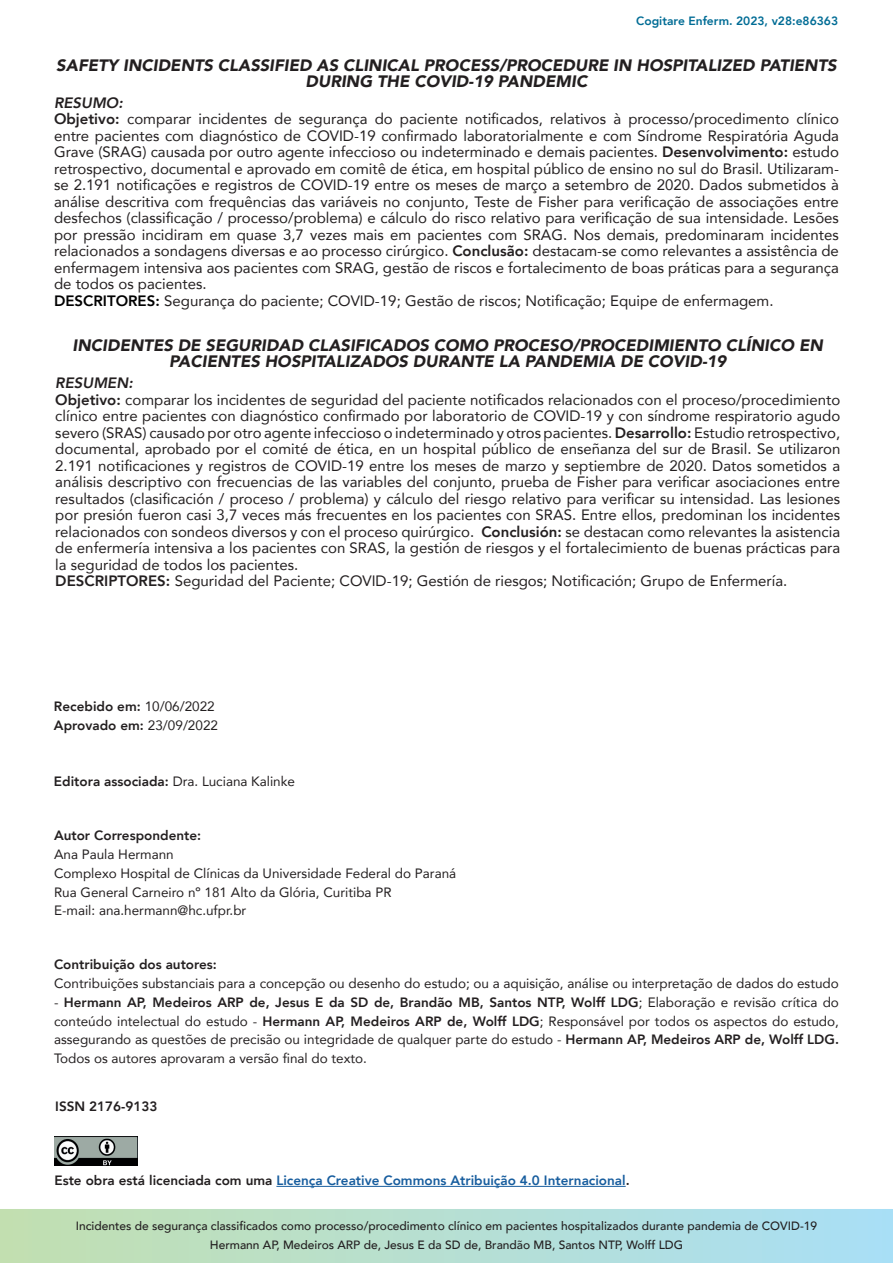
<style>
.page{position:relative;width:893px;height:1263px;background:#fff}
.page>*{position:absolute;margin:0;border:0;box-sizing:border-box;transform-origin:0 0}
.t1{font:italic 900 16.5px/16.5px "Avenir";color:#231f20;text-align:center}
.t2{font:15px/16.5px "Avenir";color:#231f20;text-align:justify}
.t3{font:italic 800 15px "Avenir";color:#231f20}
.Correspondentes{font:13.5px/18.8px "Avenir";color:#231f20;text-align:justify}
.Correspondentes-2{font:800 13.5px "Avenir";color:#231f20}
.t4{font:800 13.5px "Avenir";color:#175d9e}
.Legenda{font:800 13.5px "Avenir";color:#231f20}
.t5{font:500 12px/18.6px "Avenir";color:#231f20;text-align:center}
.t6{font:800 12px "Avenir";color:#006c95}
.s1{font-weight:800}
.s2{font-weight:800;color:#000001}
.s3{font-weight:400}
.s4{color:#231f20}
</style>
<div class="page">
<svg style="left:0;top:1209px;width:893px;height:54px;background:#b6dfd2"></svg>
<img style="left:54px;top:1137px;width:84px;height:29px">
<hr style="left:276px;top:1186px;width:350px;height:1px;background:#175d9e">
<p class="t6" style="left:636px;top:10px;width:203px">Cogitare Enferm. 2023, v28:e86363</p>
<p class="t1" style="left:56px;top:56px;width:782px">SAFETY INCIDENTS CLASSIFIED AS CLINICAL PROCESS/PROCEDURE IN HOSPITALIZED PATIENTS<br>DURING THE COVID-19 PANDEMIC</p>
<p class="t3" style="left:54px;top:94px;width:70px">RESUMO:</p>
<p class="t2" style="left:54px;top:110px;width:786px"><span class="s1">Objetivo:</span> comparar incidentes de segurança do paciente notificados, relativos à processo/procedimento clínico entre pacientes com diagnóstico de COVID-19 confirmado laboratorialmente e com Síndrome Respiratória Aguda Grave (SRAG) causada por outro agente infeccioso ou indeterminado e demais pacientes. <span class="s1">Desenvolvimento:</span> estudo retrospectivo, documental e aprovado em comitê de ética, em hospital público de ensino no sul do Brasil. Utilizaram&shy;se 2.191 notificações e registros de COVID-19 entre os meses de março a setembro de 2020. Dados submetidos à análise descritiva com frequências das variáveis no conjunto, Teste de Fisher para verificação de associações entre desfechos (classificação / processo/problema) e cálculo do risco relativo para verificação de sua intensidade. Lesões por pressão incidiram em quase 3,7 vezes mais em pacientes com SRAG. Nos demais, predominaram incidentes relacionados a sondagens diversas e ao processo cirúrgico. <span class="s1">Conclusão:</span> destacam-se como relevantes a assistência de enfermagem intensiva aos pacientes com SRAG, gestão de riscos e fortalecimento de boas práticas para a segurança de todos os pacientes.</p>
<p class="t2" style="left:54px;top:292px;width:721px"><span class="s2">DESCRITORES:</span> Segurança do paciente; COVID-19; Gestão de riscos; Notificação; Equipe de enfermagem.</p>
<p class="t1" style="left:73px;top:337px;width:752px">INCIDENTES DE SEGURIDAD CLASIFICADOS COMO PROCESO/PROCEDIMIENTO CLÍNICO EN<br>PACIENTES HOSPITALIZADOS DURANTE LA PANDEMIA DE COVID-19</p>
<p class="t3" style="left:55px;top:374px;width:79px">RESUMEN:</p>
<p class="t2" style="left:55px;top:391px;width:787px"><span class="s1">Objetivo:</span> comparar los incidentes de seguridad del paciente notificados relacionados con el proceso/procedimiento clínico entre pacientes con diagnóstico confirmado por laboratorio de COVID-19 y con síndrome respiratorio agudo severo (SRAS) causado por otro agente infeccioso o indeterminado y otros pacientes. <span class="s1">Desarrollo:</span> Estudio retrospectivo, documental, aprobado por el comité de ética, en un hospital público de enseñanza del sur de Brasil. Se utilizaron 2.191 notificaciones y registros de COVID-19 entre los meses de marzo y septiembre de 2020. Datos sometidos a análisis descriptivo con frecuencias de las variables del conjunto, prueba de Fisher para verificar asociaciones entre resultados (clasificación / proceso / problema) y cálculo del riesgo relativo para verificar su intensidad. Las lesiones por presión fueron casi 3,7 veces más frecuentes en los pacientes con SRAS. Entre ellos, predominan los incidentes relacionados con sondeos diversos y con el proceso quirúrgico. <span class="s1">Conclusión:</span> se destacan como relevantes la asistencia de enfermería intensiva a los pacientes con SRAS, la gestión de riesgos y el fortalecimiento de buenas prácticas para la seguridad de todos los pacientes.</p>
<p class="t2" style="left:55px;top:572px;width:733px"><span class="s1">DESCRIPTORES:</span> Seguridad del Paciente; COVID-19; Gestión de riesgos; Notificación; Grupo de Enfermería.</p>
<p class="Correspondentes-2" style="left:54px;top:694px;width:162px">Recebido em: <span class="s3">10/06/2022</span></p>
<p class="Correspondentes-2" style="left:54px;top:713px;width:166px">Aprovado em: <span class="s3">23/09/2022</span></p>
<p class="Correspondentes" style="left:54px;top:772px;width:243px"><span class="s1">Editora associada:</span> Dra. Luciana Kalinke</p>
<p class="Correspondentes-2" style="left:54px;top:823px;width:149px">Autor Correspondente:</p>
<p class="Correspondentes" style="left:54px;top:844px;width:121px">Ana Paula Hermann</p>
<p class="Correspondentes" style="left:54px;top:863px;width:404px">Complexo Hospital de Clínicas da Universidade Federal do Paraná</p>
<p class="Correspondentes" style="left:54px;top:882px;width:339px">Rua General Carneiro nº 181 Alto da Glória, Curitiba PR</p>
<p class="Correspondentes" style="left:54px;top:901px;width:194px">E-mail: ana.hermann@hc.ufpr.br</p>
<p class="Correspondentes-2" style="left:54px;top:952px;width:164px">Contribuição dos autores:</p>
<p class="Correspondentes" style="left:54px;top:974px;width:786px">Contribuições substanciais para a concepção ou desenho do estudo; ou a aquisição, análise ou interpretação de dados do estudo</p>
<p class="Correspondentes" style="left:54px;top:992px;width:786px">- <span class="s1">Hermann AP, Medeiros ARP de, Jesus E da SD de, Brandão MB, Santos NTP, Wolff LDG</span>; Elaboração e revisão crítica do conteúdo intelectual do estudo - <span class="s1">Hermann AP, Medeiros ARP de, Wolff LDG</span>; Responsável por todos os aspectos do estudo, assegurando as questões de precisão ou integridade de qualquer parte do estudo - <span class="s1">Hermann AP, Medeiros ARP de, Wolff LDG.<br></span>Todos os autores aprovaram a versão final do texto.</p>
<p class="Legenda" style="left:55px;top:1094px;width:104px">ISSN 2176-9133</p>
<p class="t4" style="left:54px;top:1168px;width:577px"><span class="s4">Este obra está licenciada com uma</span> Licença Creative Commons Atribuição 4.0 Internacional<span class="s4">.</span></p>
<p class="t5" style="left:76px;top:1216px;width:743px">Incidentes de segurança classificados como processo/procedimento clínico em pacientes hospitalizados durante pandemia de COVID-19<br>Hermann AP, Medeiros ARP de, Jesus E da SD de, Brandão MB, Santos NTP, Wolff LDG</p>
</div>
